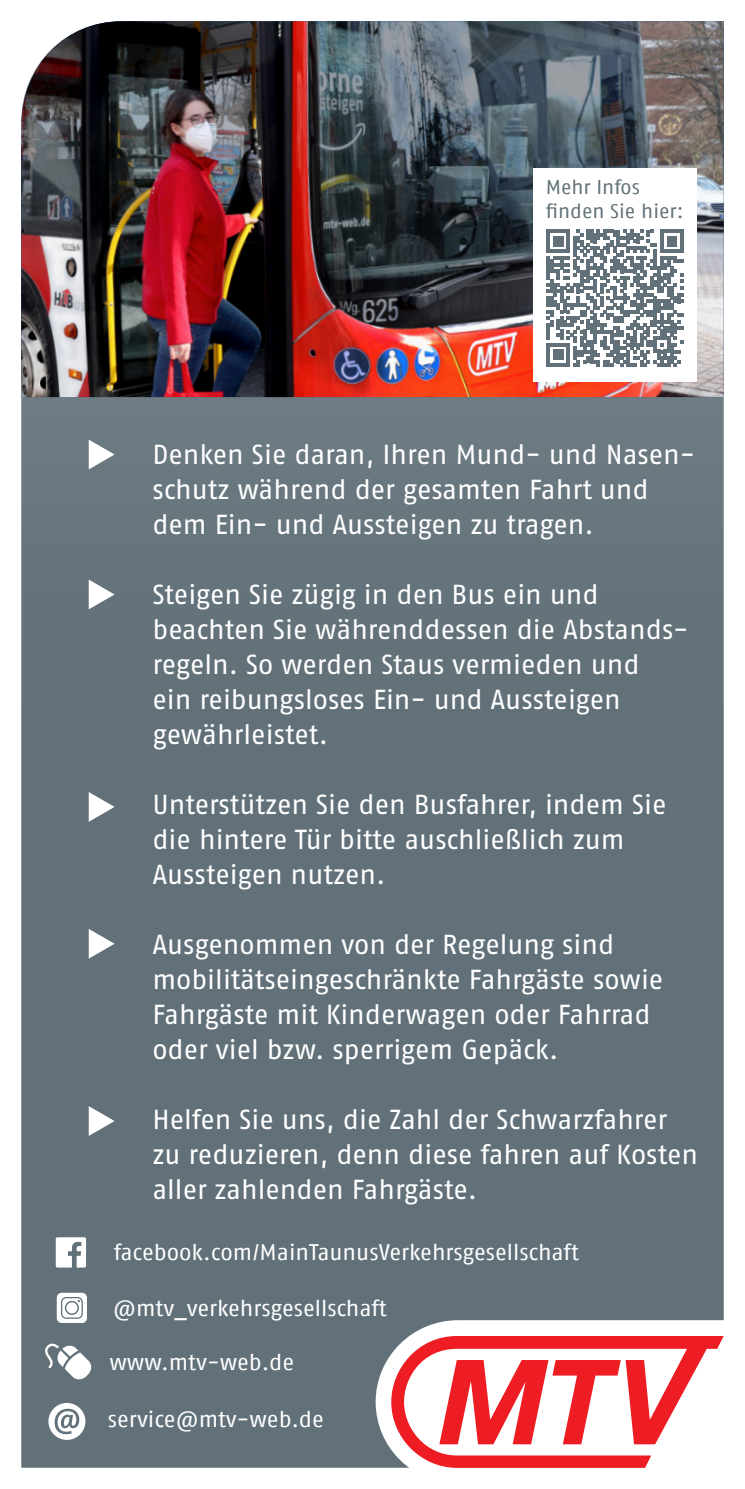
<style>
.page{position:relative;width:745px;height:1489px;background:#fff}
.page>*{position:absolute;margin:0;border:0;box-sizing:border-box;transform-origin:0 0}
.t1{font:27.5px/35px "Fago OT";letter-spacing:-.005em;color:#fff}
.t2{font:22.5px "Fago Offc";letter-spacing:-.005em;color:#fff}
.t3{font:20px/24px "Fago Offc";color:#627179}
</style>
<div class="page">
<div style="left:21px;top:397px;width:702px;height:1070px;background:#627179"></div>
<svg style="left:375px;top:1319px;width:349px;height:149px"></svg>
<svg style="left:391px;top:1335px;width:332px;height:132px"></svg>
<svg style="left:56px;top:1237px;width:30px;height:30px"></svg>
<svg style="left:57px;top:1292px;width:30px;height:30px"></svg>
<svg style="left:44px;top:1342px;width:48px;height:38px"></svg>
<svg style="left:48px;top:1402px;width:37px;height:37px"></svg>
<svg style="left:89px;top:439px;width:25px;height:30px"></svg>
<svg style="left:89px;top:579px;width:25px;height:30px"></svg>
<svg style="left:89px;top:792px;width:25px;height:29px"></svg>
<svg style="left:89px;top:928px;width:25px;height:30px"></svg>
<svg style="left:89px;top:1106px;width:25px;height:29px"></svg>
<img style="left:21px;top:21px;width:702px;height:376px">
<div style="left:532px;top:168px;width:164px;height:213px;background:#fff"></div>
<svg style="left:546px;top:230px;width:137px;height:136px"></svg>
<p class="t3" style="left:545px;top:175px;width:139px">Mehr Infos finden Sie hier:</p>
<p class="t1" style="left:152px;top:436px;width:544px">Denken Sie daran, Ihren Mund- und Nasen&shy;schutz während der gesamten Fahrt und dem Ein- und Aussteigen zu tragen.</p>
<p class="t1" style="left:152px;top:576px;width:537px">Steigen Sie zügig in den Bus ein und beachten Sie währenddessen die Abstands&shy;regeln. So werden Staus vermieden und<br>ein reibungsloses Ein- und Aussteigen gewährleistet.</p>
<p class="t1" style="left:152px;top:786px;width:515px">Unterstützen Sie den Busfahrer, indem Sie die hintere Tür bitte auschließlich zum<br>Aussteigen nutzen.</p>
<p class="t1" style="left:152px;top:926px;width:512px">Ausgenommen von der Regelung sind mobilitätseingeschränkte Fahrgäste sowie Fahrgäste mit Kinderwagen oder Fahrrad oder viel bzw. sperrigem Gepäck.</p>
<p class="t1" style="left:152px;top:1101px;width:546px">Helfen Sie uns, die Zahl der Schwarzfahrer zu reduzieren, denn diese fahren auf Kosten aller zahlenden Fahrgäste.</p>
<p class="t2" style="left:114px;top:1239px;width:466px">facebook.com/MainTaunusVerkehrsgesellschaft</p>
<p class="t2" style="left:113px;top:1294px;width:275px">@mtv_verkehrsgesellschaft</p>
<p class="t2" style="left:109px;top:1348px;width:186px">www.mtv-web.de</p>
<p class="t2" style="left:108px;top:1406px;width:217px">service@mtv-web.de</p>
</div>
